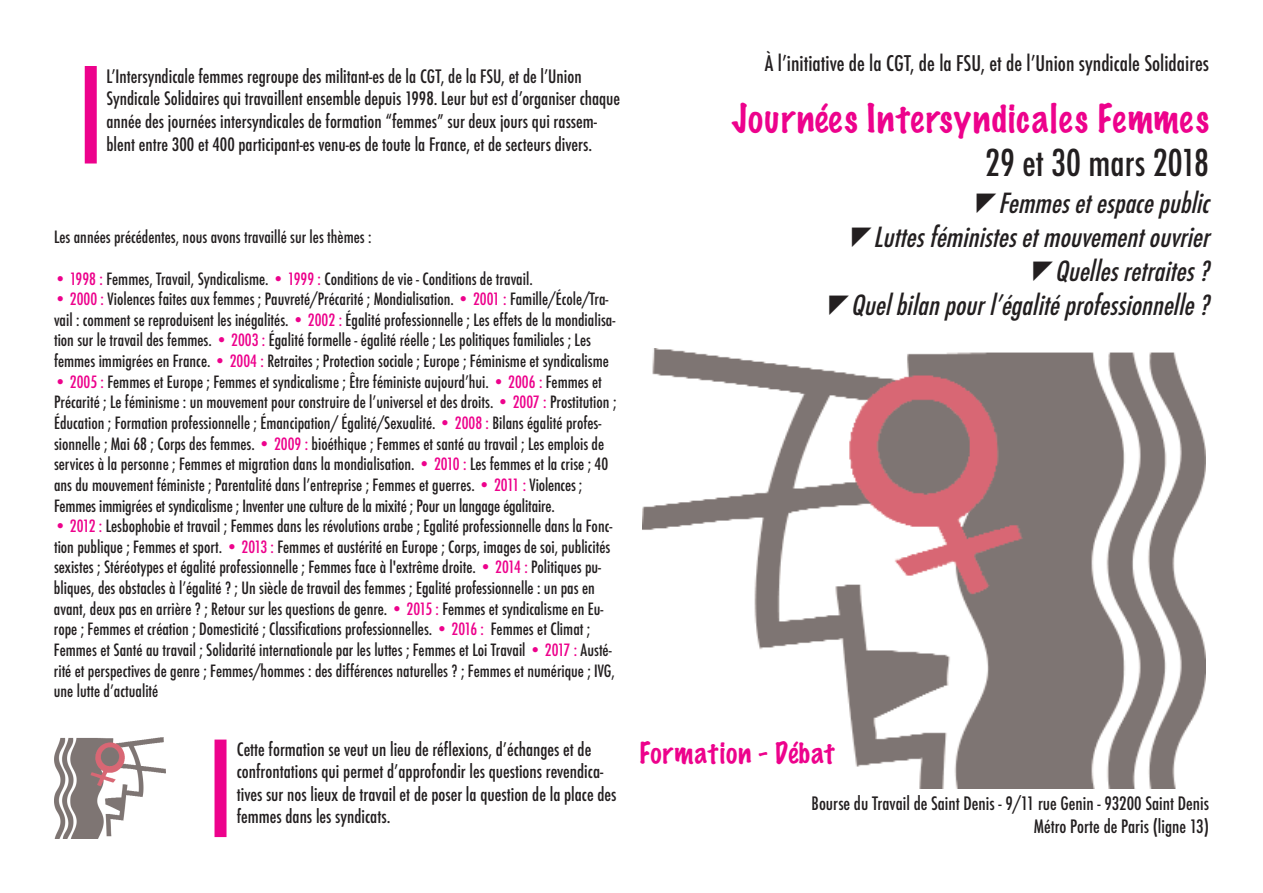
<style>
.page{position:relative;width:1263px;height:893px;background:#fff}
.page>*{position:absolute;margin:0;border:0;box-sizing:border-box;transform-origin:0 0}
.t1{font:100 36px "Marker Felt";letter-spacing:.035em;color:#ed028c}
.t2{font:500 condensed 36px "Futura";color:#231f20}
.t3{font:italic 500 condensed 27px/33.8px "Futura";color:#231f20;text-align:right}
.t4{font:100 27px "Marker Felt";letter-spacing:.035em;color:#ed028c}
.t5{font:500 condensed 21px "Futura";color:#231f20}
.t6{font:500 condensed 18px/22.5px "Futura";color:#231f20}
.t7{font:500 condensed 16.5px/20.7px "Futura";color:#231f20}
.s1{color:#ed028c}
</style>
<div class="page">
<img style="left:642px;top:349px;width:564px;height:439px">
<img style="left:54px;top:738px;width:111px;height:100px">
<div style="left:214px;top:740px;width:12px;height:97px;background:#ed028c"></div>
<div style="left:85px;top:66px;width:12px;height:98px;background:#ed028c"></div>
<p class="t6" style="left:106px;top:65px;width:515px">L’Intersyndicale femmes regroupe des militant-es de la CGT, de la FSU, et de l’Union Syndicale Solidaires qui travaillent ensemble depuis 1998. Leur but est d’organiser chaque année des journées intersyndicales de formation “femmes” sur deux jours qui rassem&shy;blent entre 300 et 400 participant-es venu-es de toute la France, et de secteurs divers.</p>
<p class="t7" style="left:54px;top:227px;width:319px">Les années précédentes, nous avons travaillé sur les thèmes :</p>
<p class="t7" style="left:54px;top:268px;width:480px"><span class="s1">• 1998 :</span> Femmes, Travail, Syndicalisme. <span class="s1">• 1999 :</span> Conditions de vie - Conditions de travail.</p>
<p class="t7" style="left:54px;top:289px;width:563px"><span class="s1">• 2000 :</span> Violences faites aux femmes ; Pauvreté/Précarité ; Mondialisation. <span class="s1">• 2001 :</span> Famille/École/Tra&shy;vail : comment se reproduisent les inégalités. <span class="s1">• 2002 :</span> Égalité professionnelle ; Les effets de la mondialisa&shy;tion sur le travail des femmes. <span class="s1">• 2003 :</span> Égalité formelle - égalité réelle ; Les politiques familiales ; Les femmes immigrées en France. <span class="s1">• 2004 :</span> Retraites ; Protection sociale ; Europe ; Féminisme et syndicalisme</p>
<p class="t7" style="left:54px;top:371px;width:564px"><span class="s1">• 2005 :</span> Femmes et Europe ; Femmes et syndicalisme ; Être féministe aujourd’hui. <span class="s1">• 2006 :</span> Femmes et Précarité ; Le féminisme : un mouvement pour construire de l’universel et des droits. <span class="s1">• 2007 :</span> Prostitution ; Éducation ; Formation professionnelle ; Émancipation/ Égalité/Sexualité. <span class="s1">• 2008 :</span> Bilans égalité profes&shy;sionnelle ; Mai 68 ; Corps des femmes. <span class="s1">• 2009 :</span> bioéthique ; Femmes et santé au travail ; Les emplois de services à la personne ; Femmes et migration dans la mondialisation. <span class="s1">• 2010 :</span> Les femmes et la crise ; 40 ans du mouvement féministe ; Parentalité dans l’entreprise ; Femmes et guerres. <span class="s1">• 2011 :</span> Violences ; Femmes immigrées et syndicalisme ; Inventer une culture de la mixité ; Pour un langage égalitaire.</p>
<p class="t7" style="left:54px;top:515px;width:563px"><span class="s1">• 2012 :</span> Lesbophobie et travail ; Femmes dans les révolutions arabe ; Egalité professionnelle dans la Fonc&shy;tion publique ; Femmes et sport. <span class="s1">• 2013 :</span> Femmes et austérité en Europe ; Corps, images de soi, publicités sexistes ; Stéréotypes et égalité professionnelle ; Femmes face à l'extrême droite. <span class="s1">• 2014 :</span> Politiques pu&shy;bliques, des obstacles à l’égalité ? ; Un siècle de travail des femmes ; Egalité professionnelle : un pas en avant, deux pas en arrière ? ; Retour sur les questions de genre. <span class="s1">• 2015 :</span> Femmes et syndicalisme en Eu&shy;rope ; Femmes et création ; Domesticité ; Classifications professionnelles. <span class="s1">• 2016 :</span> Femmes et Climat ; Femmes et Santé au travail ; Solidarité internationale par les luttes ; Femmes et Loi Travail <span class="s1">• 2017 :</span> Austé&shy;rité et perspectives de genre ; Femmes/hommes : des différences naturelles ? ; Femmes et numérique ; IVG, une lutte d’actualité</p>
<p class="t5" style="left:765px;top:51px;width:445px">À l’initiative de la CGT, de la FSU, et de l’Union syndicale Solidaires</p>
<h1 class="t1" style="left:732px;top:100px;width:479px">Journées Intersyndicales Femmes</h1>
<h1 class="t2" style="left:985px;top:140px;width:225px">29 et 30 mars 2018</h1>
<h2 class="t3" style="left:851px;top:186px;width:366px">Femmes et espace public<br>Luttes féministes et mouvement ouvrier<br>Quelles retraites ?<br>Quel bilan pour l’égalité professionnelle ?</h2>
<p class="t6" style="left:237px;top:737px;width:381px">Cette formation se veut un lieu de réflexions, d’échanges et de confrontations qui permet d’approfondir les questions revendica&shy;tives sur nos lieux de travail et de poser la question de la place des femmes dans les syndicats.</p>
<h2 class="t4" style="left:639px;top:739px;width:197px">Formation - Débat</h2>
<p class="t6" style="left:812px;top:792px;width:399px;text-align:right">Bourse du Travail de Saint Denis - 9/11 rue Genin - 93200 Saint Denis<br>Métro Porte de Paris (ligne 13)</p>
</div>
